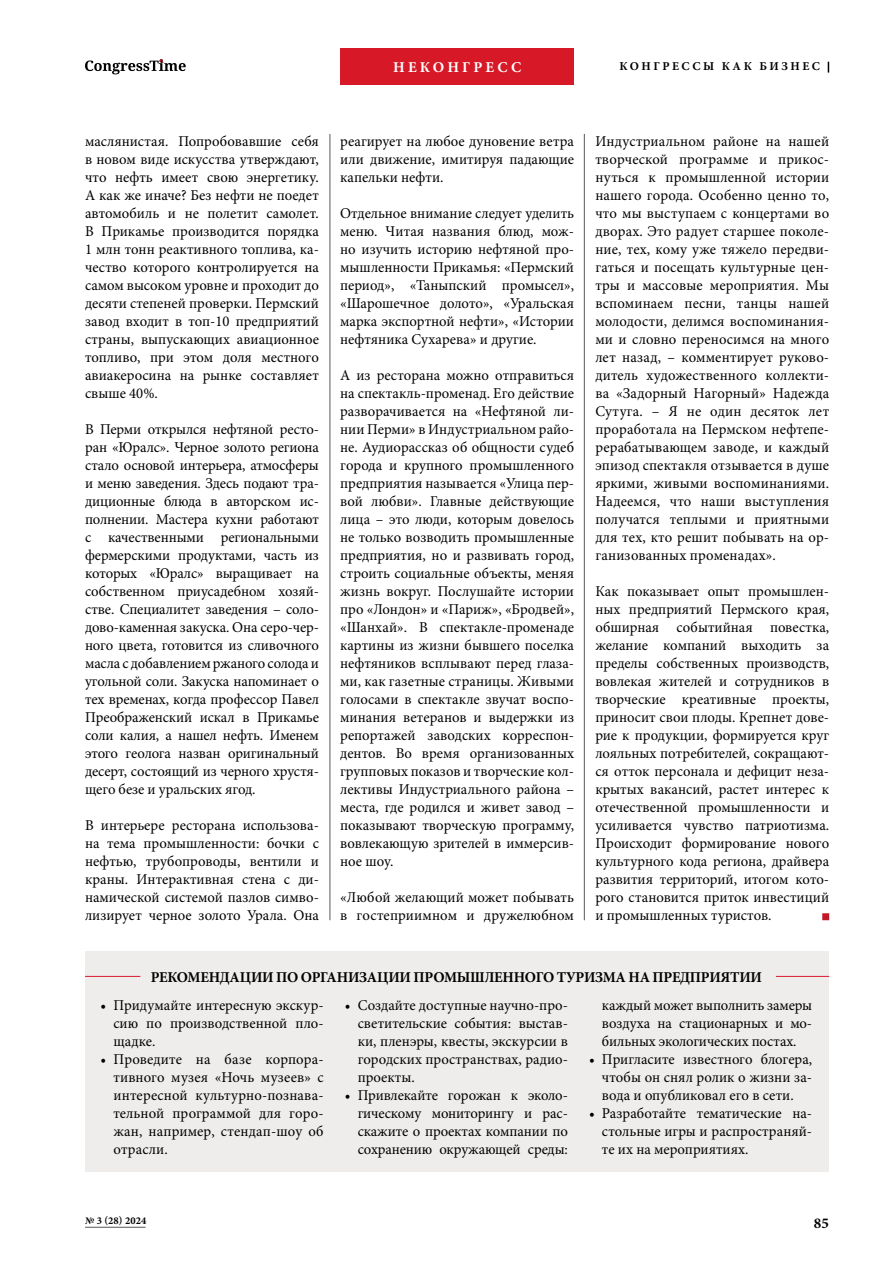
<style>
.page{position:relative;width:893px;height:1263px;background:#fff}
.page>*{position:absolute;margin:0;border:0;box-sizing:border-box;transform-origin:0 0}
.t1{font:15px/18px "Minion Pro";color:#000;text-align:justify}
.t2{font:700 15px "Minion Pro";letter-spacing:-.02em;color:#000}
.t3{font:700 15px "Minion Pro";letter-spacing:.21em;color:#fff}
.t4{font:700 12px "Minion Pro";letter-spacing:.21em;color:#000}
.t5{font:700 10.5px "Minion Pro";letter-spacing:.01em;color:#000}
</style>
<div class="page">
<hr style="left:330px;top:134px;width:1px;height:786px;background:#585859">
<hr style="left:584px;top:134px;width:1px;height:786px;background:#585859">
<svg style="left:822px;top:913px;width:7px;height:7px"></svg>
<div style="left:85px;top:951px;width:744px;height:220px;background:#eeedec"></div>
<hr style="left:85px;top:976px;width:55px;height:1px;background:#d7182b">
<hr style="left:776px;top:976px;width:53px;height:1px;background:#d7182b">
<div style="left:340px;top:49px;width:234px;height:36px;background:#d71826"></div>
<svg style="left:85px;top:59px;width:101px;height:15px"></svg>
<hr style="left:85px;top:1227px;width:61px;height:1px;background:#585859">
<p class="t3" style="left:393px;top:57px;width:130px">НЕКОНГРЕСС</p>
<p class="t4" style="left:620px;top:58px;width:202px">КОНГРЕССЫ КАК БИЗНЕС</p>
<p class="t1" style="left:85px;top:132px;width:235px">маслянистая. Попробовавшие себя в новом виде искусства утверждают, что нефть имеет свою энергетику.<br>А как же иначе? Без нефти не поедет автомобиль и не полетит самолет.<br>В Прикамье производится порядка 1 млн тонн реактивного топлива, ка&shy;чество которого контролируется на самом высоком уровне и проходит до десяти степеней проверки. Пермский завод входит в топ-10 предприятий страны, выпускающих авиационное топливо, при этом доля местного авиакеросина на рынке составляет свыше 40%.</p>
<p class="t1" style="left:85px;top:420px;width:235px">В Перми открылся нефтяной ресто&shy;ран «Юралс». Черное золото региона стало основой интерьера, атмосферы и меню заведения. Здесь подают тра&shy;диционные блюда в авторском ис&shy;полнении. Мастера кухни работают с качественными региональными фермерскими продуктами, часть из которых «Юралс» выращивает на собственном приусадебном хозяй&shy;стве. Специалитет заведения – соло&shy;дово-каменная закуска. Она серо-чер&shy;ного цвета, готовится из сливочного масла с добавлением ржаного солода и угольной соли. Закуска напоминает о тех временах, когда профессор Павел Преображенский искал в Прикамье соли калия, а нашел нефть. Именем этого геолога назван оригинальный десерт, состоящий из черного хрустя&shy;щего безе и уральских ягод.</p>
<p class="t1" style="left:85px;top:816px;width:235px">В интерьере ресторана использова&shy;на тема промышленности: бочки с нефтью, трубопроводы, вентили и краны. Интерактивная стена с ди&shy;намической системой пазлов симво&shy;лизирует черное золото Урала. Она</p>
<p class="t1" style="left:340px;top:132px;width:235px">реагирует на любое дуновение ветра или движение, имитируя падающие капельки нефти.</p>
<p class="t1" style="left:340px;top:204px;width:235px">Отдельное внимание следует уделить меню. Читая названия блюд, мож&shy;но изучить историю нефтяной про&shy;мышленности Прикамья: «Пермский период», «Таныпский промысел», «Шарошечное долото», «Уральская марка экспортной нефти», «Истории нефтяника Сухарева» и другие.</p>
<p class="t1" style="left:340px;top:366px;width:235px">А из ресторана можно отправиться на спектакль-променад. Его действие разворачивается на «Нефтяной ли&shy;нии Перми» в Индустриальном райо&shy;не. Аудиорассказ об общности судеб города и крупного промышленного предприятия называется «Улица пер&shy;вой любви». Главные действующие лица – это люди, которым довелось не только возводить промышленные предприятия, но и развивать город, строить социальные объекты, меняя жизнь вокруг. Послушайте истории про «Лондон» и «Париж», «Бродвей», «Шанхай». В спектакле-променаде картины из жизни бывшего поселка нефтяников всплывают перед глаза&shy;ми, как газетные страницы. Живыми голосами в спектакле звучат воспо&shy;минания ветеранов и выдержки из репортажей заводских корреспон&shy;дентов. Во время организованных групповых показов и творческие кол&shy;лективы Индустриального района – места, где родился и живет завод – показывают творческую программу, вовлекающую зрителей в иммерсив&shy;ное шоу.</p>
<p class="t1" style="left:340px;top:888px;width:235px">«Любой желающий может побывать в гостеприимном и дружелюбном</p>
<p class="t1" style="left:595px;top:132px;width:235px">Индустриальном районе на нашей творческой программе и прикос&shy;нуться к промышленной истории нашего города. Особенно ценно то, что мы выступаем с концертами во дворах. Это радует старшее поколе&shy;ние, тех, кому уже тяжело передви&shy;гаться и посещать культурные цен&shy;тры и массовые мероприятия. Мы вспоминаем песни, танцы нашей молодости, делимся воспоминания&shy;ми и словно переносимся на много лет назад, – комментирует руково&shy;дитель художественного коллекти&shy;ва «Задорный Нагорный» Надежда Сутуга. – Я не один десяток лет проработала на Пермском нефтепе&shy;рерабатывающем заводе, и каждый эпизод спектакля отзывается в душе яркими, живыми воспоминаниями.<br>Надеемся, что наши выступления получатся теплыми и приятными для тех, кто решит побывать на ор&shy;ганизованных променадах».</p>
<p class="t1" style="left:595px;top:582px;width:235px">Как показывает опыт промышлен&shy;ных предприятий Пермского края, обширная событийная повестка, желание компаний выходить за пределы собственных производств, вовлекая жителей и сотрудников в творческие креативные проекты, приносит свои плоды. Крепнет дове&shy;рие к продукции, формируется круг лояльных потребителей, сокращают&shy;ся отток персонала и дефицит неза&shy;крытых вакансий, растет интерес к отечественной промышленности и усиливается чувство патриотизма.<br>Происходит формирование нового культурного кода региона, драйвера развития территорий, итогом кото&shy;рого становится приток инвестиций и промышленных туристов.</p>
<p class="t2" style="left:151px;top:966px;width:613px">РЕКОМЕНДАЦИИ ПО ОРГАНИЗАЦИИ ПРОМЫШЛЕННОГО ТУРИЗМА НА ПРЕДПРИЯТИИ</p>
<p class="t1" style="left:113px;top:996px;width:212px;text-indent:-13px">• Придумайте интересную экскур&shy;сию по производственной пло&shy;щадке.</p>
<p class="t1" style="left:113px;top:1050px;width:212px;text-indent:-13px">• Проведите на базе корпора&shy;тивного музея «Ночь музеев» с интересной культурно-познава&shy;тельной программой для горо&shy;жан, например, стендап-шоу об отрасли.</p>
<p class="t1" style="left:358px;top:996px;width:212px;text-indent:-13px">• Создайте доступные научно-про&shy;светительские события: выстав&shy;ки, пленэры, квесты, экскурсии в городских пространствах, радио&shy;проекты.</p>
<p class="t1" style="left:358px;top:1086px;width:212px;text-indent:-13px">• Привлекайте горожан к эколо&shy;гическому мониторингу и рас&shy;скажите о проектах компании по сохранению окружающей среды:</p>
<p class="t1" style="left:602px;top:996px;width:212px">каждый может выполнить замеры воздуха на стационарных и мо&shy;бильных экологических постах.</p>
<p class="t1" style="left:602px;top:1050px;width:212px;text-indent:-13px">• Пригласите известного блогера, чтобы он снял ролик о жизни за&shy;вода и опубликовал его в сети.</p>
<p class="t1" style="left:602px;top:1104px;width:212px;text-indent:-13px">• Разработайте тематические на&shy;стольные игры и распространяй&shy;те их на мероприятиях.</p>
<p class="t5" style="left:85px;top:1213px;width:63px">№ 3 (28) 2024</p>
<p class="t2" style="left:814px;top:1212px;width:17px">85</p>
</div>
